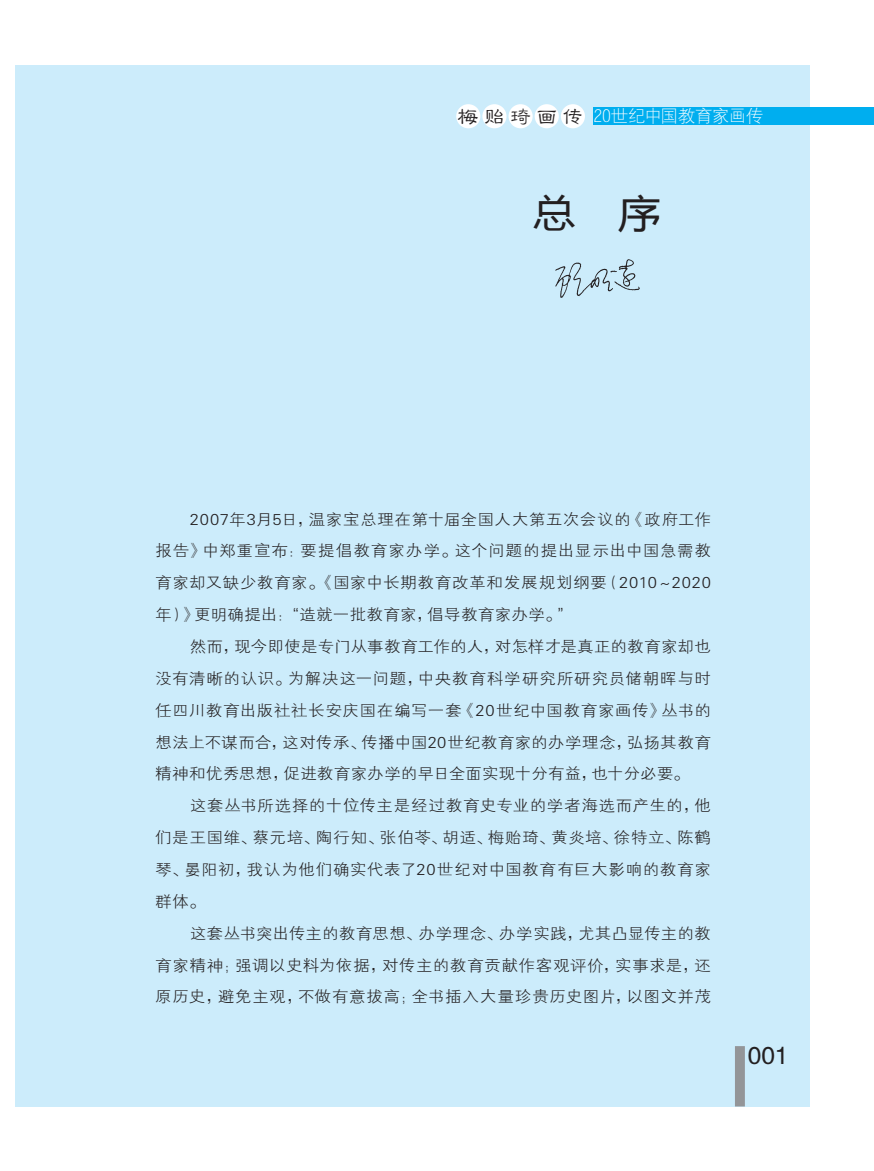
<style>
.page{position:relative;width:874px;height:1171px;background:#fff}
.page>*{position:absolute;margin:0;border:0;box-sizing:border-box;transform-origin:0 0}
.t1{font:38.5px "Microsoft Ya Hei";color:#231f20;scale:1.1 1}
.t2{font:24.5px "FZHTK GBK1 0";color:#231f20}
.t3{font:17.5px "FZXDXK GBK1 0";letter-spacing:-.02em;color:#fff}
.t4{font:15.75px "FZXH1 K GBK1 0";letter-spacing:.025em;color:#231f20;scale:1.05 1}
.t5{font:15.75px "FZXH1 K GBK1 0";letter-spacing:.05em;color:#231f20;scale:1.05 1}
.t6{font:15.75px "FZXH1 K GBK1 0";color:#231f20;scale:1.05 1}
.t7{font:15.75px "FZXH1 K GBK1 0";letter-spacing:.005em;color:#231f20;scale:1.05 1}
.s1{font-family:"FZLBK GBK1 0";font-size:21px;color:#231f20}
</style>
<div class="page">
<div style="left:15px;top:64px;width:794px;height:1042px;background:#ccecfb"></div>
<div style="left:560px;top:104px;width:24px;height:24px;background:#fff;border-radius:50%"></div>
<div style="left:534px;top:104px;width:24px;height:24px;background:#fff;border-radius:50%"></div>
<div style="left:508px;top:104px;width:24px;height:24px;background:#fff;border-radius:50%"></div>
<div style="left:482px;top:104px;width:24px;height:24px;background:#fff;border-radius:50%"></div>
<div style="left:456px;top:104px;width:24px;height:24px;background:#fff;border-radius:50%"></div>
<div style="left:593px;top:107px;width:280px;height:18px;background:#00aeef"></div>
<div style="left:734px;top:1046px;width:10px;height:60px;background:#939598"></div>
<img style="left:555px;top:259px;width:85px;height:39px">
<p class="t3" style="left:457px;top:107px;width:307px"><span class="s1">梅贻琦画传</span> 20世纪中国教育家画传</p>
<p class="t1" style="left:533px;top:187px;width:117px">总 序</p>
<p class="t4" style="left:190px;top:510px;width:497px">2007年3月5日，温家宝总理在第十届全国人大第五次会议的《政府工作</p>
<p class="t5" style="left:155px;top:542px;width:530px">报告》中郑重宣布：要提倡教育家办学。这个问题的提出显示出中国急需教</p>
<p class="t4" style="left:155px;top:574px;width:530px">育家却又缺少教育家。《国家中长期教育改革和发展规划纲要（2010～2020</p>
<p class="t4" style="left:155px;top:606px;width:399px">年）》更明确提出：“造就一批教育家，倡导教育家办学。”</p>
<p class="t4" style="left:190px;top:638px;width:497px">然而，现今即使是专门从事教育工作的人，对怎样才是真正的教育家却也</p>
<p class="t4" style="left:155px;top:670px;width:530px">没有清晰的认识。为解决这一问题，中央教育科学研究所研究员储朝晖与时</p>
<p class="t4" style="left:155px;top:701px;width:530px">任四川教育出版社社长安庆国在编写一套《20世纪中国教育家画传》丛书的</p>
<p class="t4" style="left:155px;top:733px;width:530px">想法上不谋而合，这对传承、传播中国20世纪教育家的办学理念，弘扬其教育</p>
<p class="t6" style="left:155px;top:765px;width:510px">精神和优秀思想，促进教育家办学的早日全面实现十分有益，也十分必要。</p>
<p class="t4" style="left:190px;top:797px;width:497px">这套丛书所选择的十位传主是经过教育史专业的学者海选而产生的，他</p>
<p class="t4" style="left:155px;top:829px;width:530px">们是王国维、蔡元培、陶行知、张伯苓、胡适、梅贻琦、黄炎培、徐特立、陈鹤</p>
<p class="t4" style="left:155px;top:861px;width:530px">琴、晏阳初，我认为他们确实代表了20世纪对中国教育有巨大影响的教育家</p>
<p class="t4" style="left:155px;top:893px;width:50px">群体。</p>
<p class="t7" style="left:190px;top:924px;width:497px">这套丛书突出传主的教育思想、办学理念、办学实践，尤其凸显传主的教</p>
<p class="t4" style="left:155px;top:956px;width:530px">育家精神；强调以史料为依据，对传主的教育贡献作客观评价，实事求是，还</p>
<p class="t4" style="left:155px;top:988px;width:530px">原历史，避免主观，不做有意拔高；全书插入大量珍贵历史图片，以图文并茂</p>
<p class="t2" style="left:747px;top:1042px;width:42px">001</p>
</div>
